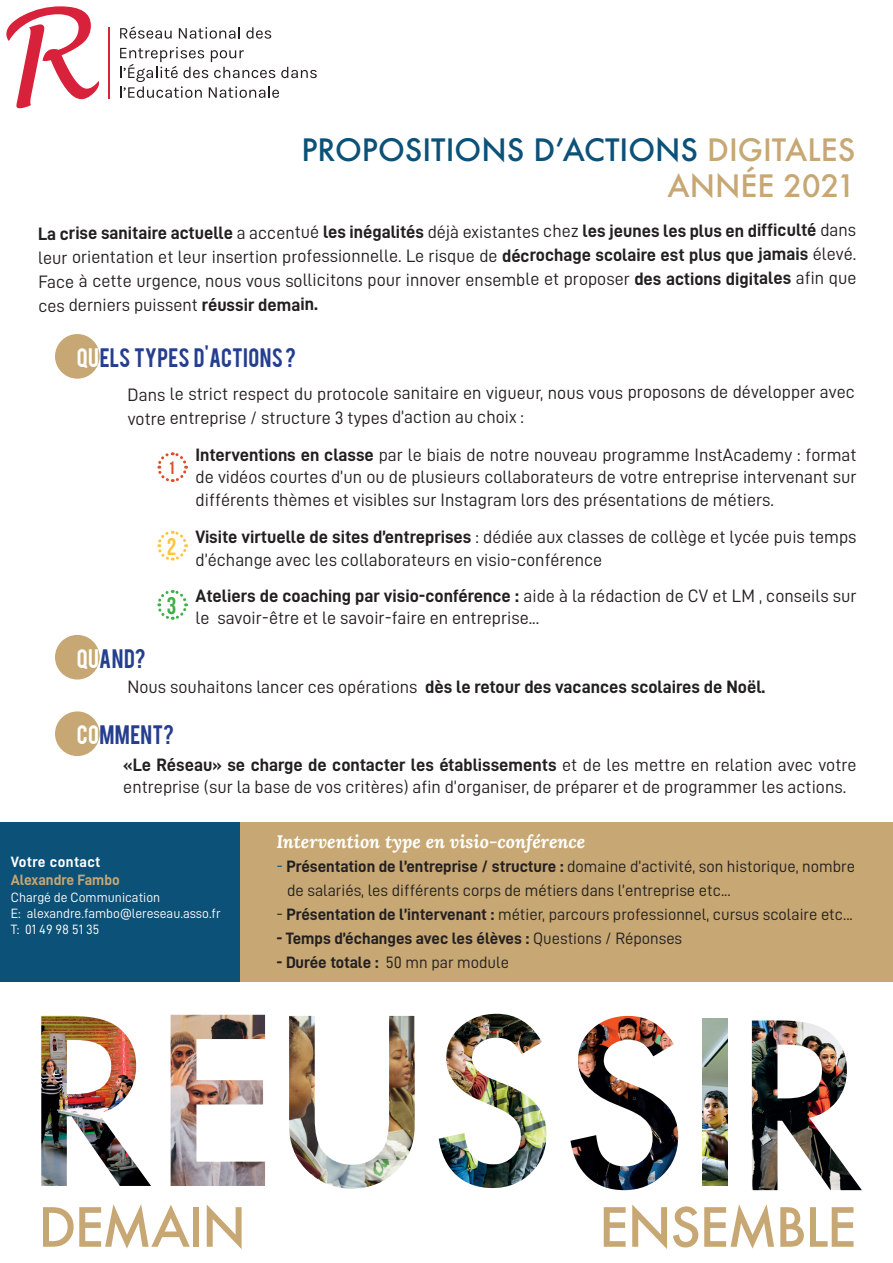
<style>
.page{position:relative;width:893px;height:1263px;background:#fff}
.page>*{position:absolute;margin:0;border:0;box-sizing:border-box;transform-origin:0 0}
.t1{font:500 52.5px "Futura";letter-spacing:-.03em;color:#c7a773}
.t2{font:500 30px "Futura";color:#0c5178}
.t3{font:500 30px "Futura";color:#c7a773}
.t4{font:700 24px "Bebas Neue";color:#fcc53b}
.t5{font:700 24px "Bebas Neue";color:#40ae49}
.t6{font:21px "Bebas";letter-spacing:.015em;color:#253f8e}
.t7{font:18px/22.5px "D DIN";color:#231f20}
.t8{font:18px "D DIN Bold";color:#231f20}
.t9{font:italic 700 18px "Lora";color:#fff}
.t10{font:700 18px "Bebas Neue";color:#e24c25}
.t11{font:16.5px "D DIN";color:#231f20}
.t12{font:16.5px "D DIN Bold";color:#231f20}
.t13{font:15px "D DIN Bold";color:#c7a773}
.t14{font:15px "D DIN Bold";letter-spacing:.02em;color:#fff}
.t15{font:13.5px "D DIN";color:#fff}
.s1{color:#c7a773}
.s2{font-family:"D DIN Bold"}
.s3{color:#fff}
.s4{font-family:"D DIN"}
.s5{color:#0c5178}
</style>
<div class="page">
<svg style="left:157px;top:452px;width:31px;height:31px"></svg>
<svg style="left:157px;top:530px;width:31px;height:31px"></svg>
<svg style="left:157px;top:590px;width:31px;height:30px"></svg>
<svg style="left:6px;top:6px;width:93px;height:102px"></svg>
<hr style="left:108px;top:27px;width:2px;height:72px;background:#d8213a">
<svg style="left:120px;top:26px;width:52px;height:13px"></svg>
<svg style="left:179px;top:27px;width:61px;height:12px"></svg>
<svg style="left:246px;top:27px;width:25px;height:12px"></svg>
<svg style="left:120px;top:47px;width:197px;height:51px"></svg>
<img style="left:41px;top:1016px;width:110px;height:170px">
<img style="left:171px;top:1015px;width:94px;height:171px">
<img style="left:289px;top:1016px;width:126px;height:172px">
<img style="left:439px;top:1014px;width:107px;height:174px">
<img style="left:570px;top:1016px;width:108px;height:174px">
<img style="left:702px;top:1018px;width:26px;height:168px">
<img style="left:752px;top:1020px;width:110px;height:170px">
<div style="left:55px;top:334px;width:45px;height:45px;background:#c7a773;border-radius:50%"></div>
<div style="left:55px;top:635px;width:45px;height:44px;background:#c7a773;border-radius:50%"></div>
<div style="left:55px;top:711px;width:45px;height:45px;background:#c7a773;border-radius:50%"></div>
<div style="left:238px;top:822px;width:655px;height:160px;background:#c7a773"></div>
<div style="left:0;top:822px;width:240px;height:160px;background:#0c5178"></div>
<p class="t2" style="left:301px;top:129px;width:555px">PROPOSITIONS D’ACTIONS <span class="s1">DIGITALES</span></p>
<p class="t3" style="left:668px;top:165px;width:189px">ANNÉE 2021</p>
<p class="t7" style="left:38px;top:219px;width:820px;line-height:24.5px;text-align:justify"><span class="s2">La crise sanitaire actuelle</span> a accentué <span class="s2">les inégalités</span> déjà existantes chez <span class="s2">les jeunes les plus en difficulté</span> dans leur orientation et leur insertion professionnelle. Le risque de <span class="s2">décrochage scolaire est plus que jamais</span> élevé.<br>Face à cette urgence, nous vous sollicitons pour innover ensemble et proposer <span class="s2">des actions digitales</span> afin que ces derniers puissent <span class="s2">réussir demain.</span></p>
<p class="t6" style="left:77px;top:342px;width:220px"><span class="s3">QU</span>ELS TYPES D'ACTIONS ?</p>
<p class="t7" style="left:128px;top:380px;width:729px;line-height:24.8px">Dans le strict respect du protocole sanitaire en vigueur, nous vous proposons de développer avec votre entreprise / structure 3 types d’action au choix :</p>
<p class="t6" style="left:77px;top:643px;width:70px"><span class="s3">QU</span>AND?</p>
<p class="t10" style="left:168px;top:458px;width:9px">1</p>
<p class="t4" style="left:167px;top:533px;width:11px">2</p>
<p class="t5" style="left:167px;top:592px;width:11px">3</p>
<p class="t7" style="left:196px;top:443px;width:662px;text-align:justify"><span class="s2">Interventions en classe</span> par le biais de notre nouveau programme InstAcademy : format de vidéos courtes d’un ou de plusieurs collaborateurs de votre entreprise intervenant sur différents thèmes et visibles sur Instagram lors des présentations de métiers.</p>
<p class="t7" style="left:196px;top:525px;width:662px"><span class="s2">Visite virtuelle de sites d’entreprises</span> : dédiée aux classes de collège et lycée puis temps d’échange avec les collaborateurs en visio-conférence</p>
<p class="t7" style="left:196px;top:584px;width:662px"><span class="s2">Ateliers de coaching par visio-conférence :</span> aide à la rédaction de CV et LM , conseils sur le savoir-être et le savoir-faire en entreprise...</p>
<p class="t8" style="left:128px;top:677px;width:639px"><span class="s4">Nous souhaitons lancer ces opérations</span> dès le retour des vacances scolaires de Noël.</p>
<p class="t6" style="left:77px;top:719px;width:98px"><span class="s3">CO</span>MMENT?</p>
<p class="t7" style="left:123px;top:753px;width:735px"><span class="s2">«Le Réseau» se charge de contacter les établissements</span> et de les mettre en relation avec votre entreprise (sur la base de vos critères) afin d’organiser, de préparer et de programmer les actions.</p>
<p class="t14" style="left:11px;top:854px;width:91px">Votre contact</p>
<p class="t13" style="left:11px;top:872px;width:110px">Alexandre Fambo</p>
<p class="t15" style="left:11px;top:890px;width:151px">Chargé de Communication</p>
<p class="t15" style="left:11px;top:906px;width:211px">E: alexandre.fambo@lereseau.asso.fr</p>
<p class="t15" style="left:11px;top:922px;width:90px">T: 01 49 98 51 35</p>
<p class="t9" style="left:276px;top:829px;width:311px">Intervention type en visio-conférence</p>
<p class="t11" style="left:276px;top:857px;width:580px"><span class="s5">-</span> <span class="s2">Présentation de l’entreprise / structure :</span> domaine d’activité, son historique, nombre</p>
<p class="t11" style="left:287px;top:881px;width:445px">de salariés, les différents corps de métiers dans l’entreprise etc...</p>
<p class="t11" style="left:276px;top:905px;width:578px">- <span class="s2">Présentation de l’intervenant :</span> métier, parcours professionnel, cursus scolaire etc...</p>
<p class="t12" style="left:276px;top:929px;width:407px">- Temps d’échanges avec les élèves : <span class="s4">Questions / Réponses</span></p>
<p class="t12" style="left:276px;top:953px;width:234px">- Durée totale : <span class="s4">50 mn par module</span></p>
<p class="t1" style="left:38px;top:1191px;width:210px">DEMAIN</p>
<p class="t1" style="left:599px;top:1191px;width:259px">ENSEMBLE</p>
</div>
